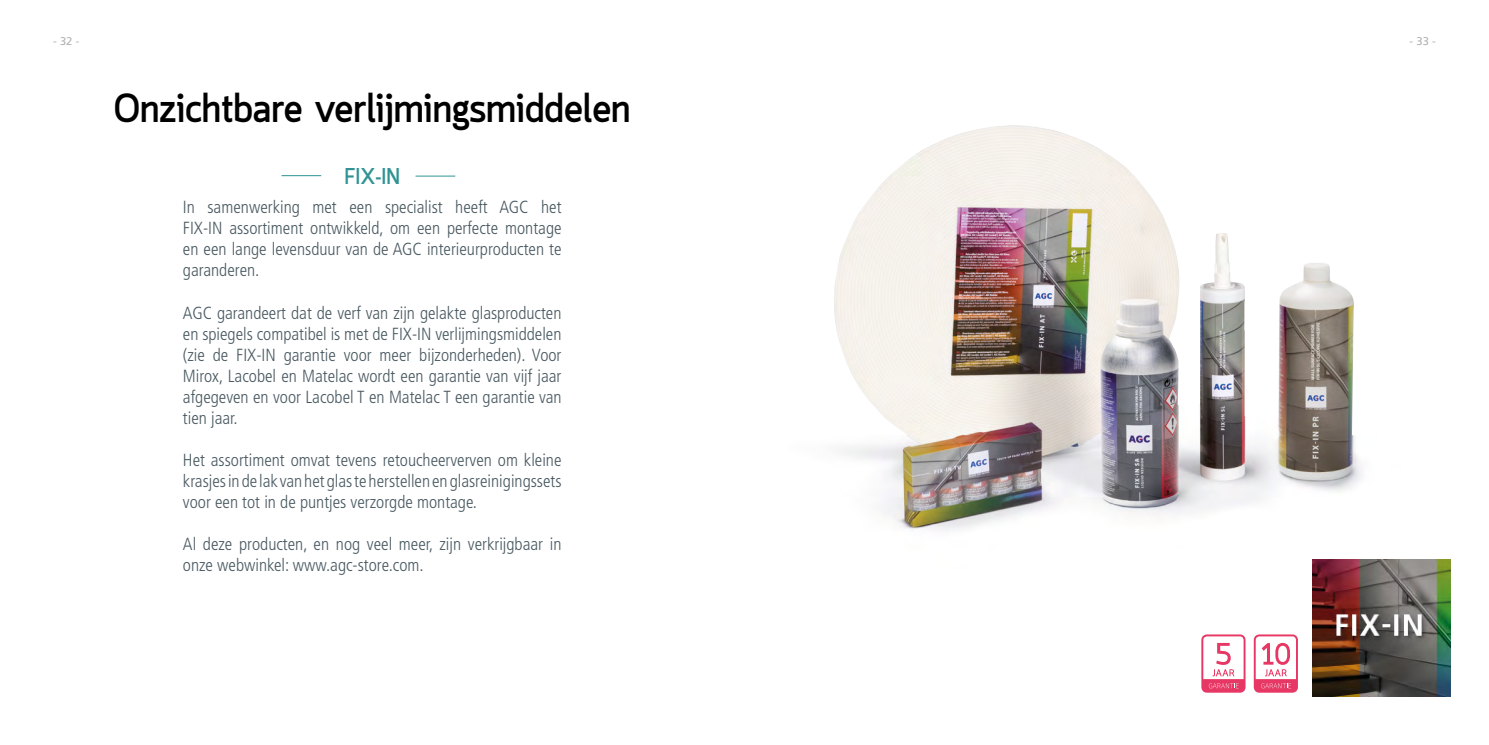
<style>
.page{position:relative;width:1489px;height:745px;background:#fff}
.page>*{position:absolute;margin:0;border:0;box-sizing:border-box;transform-origin:0 0}
.t1{font:700 40px "Quark";color:#000}
.t2{font:700 22.5px "Quark";color:#319394}
.t3{font:300 condensed 17.5px/21px "Frutiger LT Std";color:#495961;text-align:justify}
.t4{font:11.25px "Frutiger LT Std";color:#b3b2b2}
</style>
<div class="page">
<img style="left:834px;top:125px;width:617px;height:443px">
<svg style="left:1253px;top:634px;width:44px;height:58px"></svg>
<svg style="left:1201px;top:634px;width:44px;height:58px"></svg>
<hr style="left:281px;top:175px;width:40px;height:1px;background:#319394">
<hr style="left:415px;top:176px;width:40px;height:1px;background:#319394">
<img style="left:1312px;top:558px;width:138px;height:138px">
<p class="t4" style="left:53px;top:35px;width:28px">- 32 -</p>
<p class="t4" style="left:1409px;top:35px;width:28px">- 33 -</p>
<h1 class="t1" style="left:114px;top:85px;width:518px">Onzichtbare verlijmingsmiddelen</h1>
<p class="t2" style="left:344px;top:163px;width:57px">FIX-IN</p>
<p class="t3" style="left:183px;top:197px;width:380px">In samenwerking met een specialist heeft AGC het FIX-IN assortiment ontwikkeld, om een perfecte montage en een lange levensduur van de AGC interieurproducten te garanderen.</p>
<p class="t3" style="left:183px;top:302px;width:380px">AGC garandeert dat de verf van zijn gelakte glasproducten en spiegels compatibel is met de FIX-IN verlijmingsmiddelen (zie de FIX-IN garantie voor meer bijzonderheden). Voor Mirox, Lacobel en Matelac wordt een garantie van vijf jaar afgegeven en voor Lacobel T en Matelac T een garantie van tien jaar.</p>
<p class="t3" style="left:183px;top:449px;width:380px">Het assortiment omvat tevens retoucheerverven om kleine krasjes in de lak van het glas te herstellen en glasreinigingssets voor een tot in de puntjes verzorgde montage.</p>
<p class="t3" style="left:183px;top:533px;width:380px">Al deze producten, en nog veel meer, zijn verkrijgbaar in onze webwinkel: www.agc-store.com.</p>
</div>
